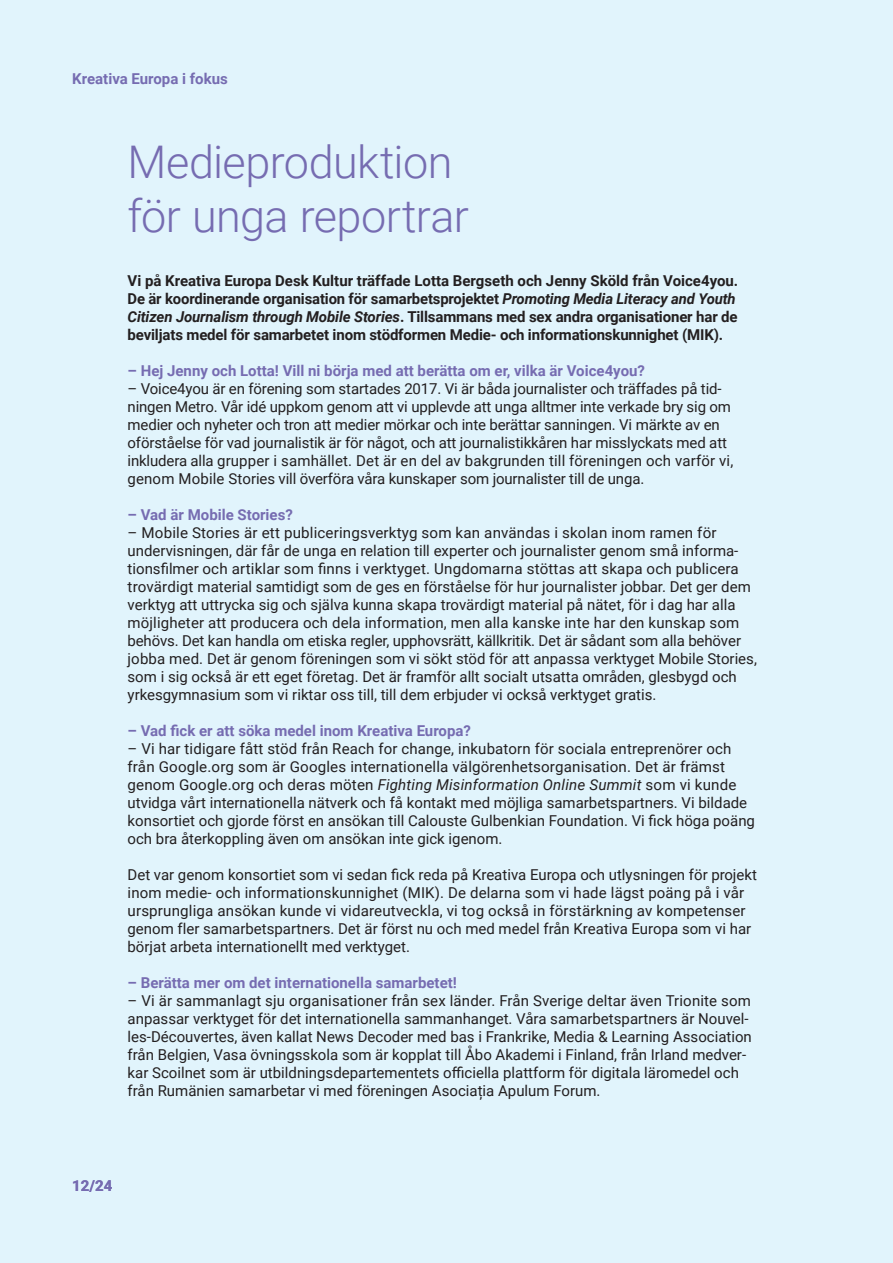
<style>
.page{position:relative;width:893px;height:1263px;background:#e1f4fc}
.page>*{position:absolute;margin:0;border:0;box-sizing:border-box;transform-origin:0 0}
.t1{font:300 45px/54px "Roboto";letter-spacing:-.015em;color:#766cb1}
.t2{font:15px/18px "Roboto";color:#231f20}
.t3{font:700 15px/18px "Roboto";letter-spacing:-.01em;color:#231f20}
.t4{font:700 15px "Roboto";color:#766cb1}
.s1{font-style:italic}
</style>
<div class="page">
<p class="t4" style="left:72px;top:68px;width:157px">Kreativa Europa i fokus</p>
<p class="t1" style="left:128px;top:134px;width:343px">Medieproduktion för unga reportrar</p>
<p class="t3" style="left:128px;top:271px;width:612px">Vi på Kreativa Europa Desk Kultur träffade Lotta Bergseth och Jenny Sköld från Voice4you.<br>De är koordinerande organisation för samarbetsprojektet <span class="s1">Promoting Media Literacy and Youth Citizen Journalism through Mobile Stories</span>. Tillsammans med sex andra organisationer har de beviljats medel för samarbetet inom stödformen Medie- och informationskunnighet (MIK).</p>
<p class="t4" style="left:128px;top:360px;width:519px">– Hej Jenny och Lotta! Vill ni börja med att berätta om er, vilka är Voice4you?</p>
<p class="t2" style="left:128px;top:379px;width:607px">– Voice4you är en förening som startades 2017. Vi är båda journalister och träffades på tid&shy;ningen Metro. Vår idé uppkom genom att vi upplevde att unga alltmer inte verkade bry sig om medier och nyheter och tron att medier mörkar och inte berättar sanningen. Vi märkte av en oförståelse för vad journalistik är för något, och att journalistikkåren har misslyckats med att inkludera alla grupper i samhället. Det är en del av bakgrunden till föreningen och varför vi, genom Mobile Stories vill överföra våra kunskaper som journalister till de unga.</p>
<p class="t4" style="left:128px;top:504px;width:167px">– Vad är Mobile Stories?</p>
<p class="t2" style="left:128px;top:523px;width:612px">– Mobile Stories är ett publiceringsverktyg som kan användas i skolan inom ramen för undervisningen, där får de unga en relation till experter och journalister genom små informa-</p>
<p class="t2" style="left:128px;top:559px;width:613px">tionsfilmer och artiklar som finns i verktyget. Ungdomarna stöttas att skapa och publicera</p>
<p class="t2" style="left:128px;top:577px;width:631px">trovärdigt material samtidigt som de ges en förståelse för hur journalister jobbar. Det ger dem verktyg att uttrycka sig och själva kunna skapa trovärdigt material på nätet, för i dag har alla möjligheter att producera och dela information, men alla kanske inte har den kunskap som behövs. Det kan handla om etiska regler, upphovsrätt, källkritik. Det är sådant som alla behöver jobba med. Det är genom föreningen som vi sökt stöd för att anpassa verktyget Mobile Stories, som i sig också är ett eget företag. Det är framför allt socialt utsatta områden, glesbygd och yrkesgymnasium som vi riktar oss till, till dem erbjuder vi också verktyget gratis.</p>
<p class="t4" style="left:128px;top:720px;width:345px">– Vad fick er att söka medel inom Kreativa Europa?</p>
<p class="t2" style="left:128px;top:739px;width:605px">– Vi har tidigare fått stöd från Reach for change, inkubatorn för sociala entreprenörer och</p>
<p class="t2" style="left:128px;top:757px;width:621px">från Google.org som är Googles internationella välgörenhetsorganisation. Det är främst genom Google.org och deras möten <span class="s1">Fighting Misinformation Online Summit</span> som vi kunde utvidga vårt internationella nätverk och få kontakt med möjliga samarbetspartners. Vi bildade</p>
<p class="t2" style="left:128px;top:811px;width:629px">konsortiet och gjorde först en ansökan till Calouste Gulbenkian Foundation. Vi fick höga poäng</p>
<p class="t2" style="left:128px;top:829px;width:376px">och bra återkoppling även om ansökan inte gick igenom.</p>
<p class="t2" style="left:128px;top:865px;width:631px">Det var genom konsortiet som vi sedan fick reda på Kreativa Europa och utlysningen för projekt</p>
<p class="t2" style="left:128px;top:883px;width:625px">inom medie- och informationskunnighet (MIK). De delarna som vi hade lägst poäng på i vår ursprungliga ansökan kunde vi vidareutveckla, vi tog också in förstärkning av kompetenser genom fler samarbetspartners. Det är först nu och med medel från Kreativa Europa som vi har börjat arbeta internationellt med verktyget.</p>
<p class="t4" style="left:128px;top:972px;width:331px">– Berätta mer om det internationella samarbetet!</p>
<p class="t2" style="left:128px;top:991px;width:626px">– Vi är sammanlagt sju organisationer från sex länder. Från Sverige deltar även Trionite som anpassar verktyget för det internationella sammanhanget. Våra samarbetspartners är Nouvel&shy;les-Découvertes, även kallat News Decoder med bas i Frankrike, Media &amp; Learning Association från Belgien, Vasa övningsskola som är kopplat till Åbo Akademi i Finland, från Irland medver-</p>
<p class="t2" style="left:128px;top:1063px;width:613px">kar Scoilnet som är utbildningsdepartementets officiella plattform för digitala läromedel och från Rumänien samarbetar vi med föreningen Asociația Apulum Forum.</p>
<p class="t4" style="left:72px;top:1175px;width:42px">12/24</p>
</div>
